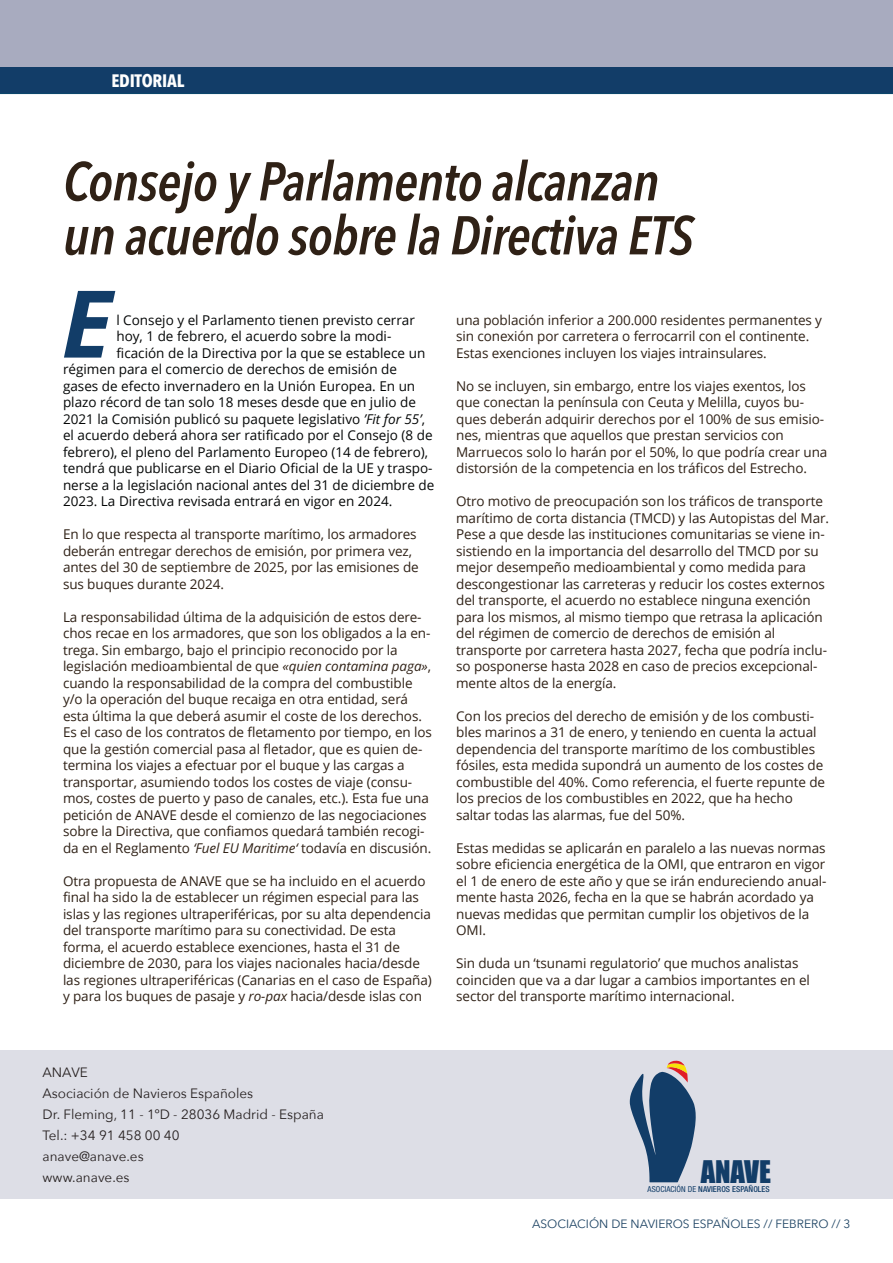
<style>
.page{position:relative;width:893px;height:1263px;background:#fff}
.page>*{position:absolute;margin:0;border:0;box-sizing:border-box;transform-origin:0 0}
.t1{font:italic 700 93.3px "Open Sans";color:#123d68}
.t2{font:italic 600 54px/54px "Avenir Next Condensed";letter-spacing:-.015em;color:#2f2116}
.t3{font:28.65px "Impact";letter-spacing:-.005em;color:#123d68}
.t4{font:700 18px "Avenir Next Condensed";letter-spacing:-.01em;color:#fff}
.t5{font:13.5px/16.5px "Open Sans";letter-spacing:-.005em;color:#2f2116}
.t6{font:13.5px "Open Sans";color:#040606}
.t7{font:13.5px/21px "Avenir Next";color:#262020}
.t8{font:12px "Avenir Next";color:#1e4464}
.t9{font:500 condensed 8.25px "Helvetica Neue LT Std";letter-spacing:.005em;color:#123d68}
.s1{font-style:italic}
.s2{font-weight:400}
</style>
<div class="page">
<div style="left:0;top:0;width:893px;height:94px;background:#a8abbf"></div>
<div style="left:0;top:1051px;width:893px;height:148px;background:#dddee6"></div>
<svg style="left:630px;top:1060px;width:66px;height:122px"></svg>
<div style="left:0;top:67px;width:893px;height:26px;background:#123d68"></div>
<h3 class="t4" style="left:111px;top:69px;width:74px">EDITORIAL</h3>
<h2 class="t2" style="left:63px;top:156px;width:632px">Consejo y Parlamento alcanzan un acuerdo sobre la Directiva ETS</h2>
<h1 class="t1" style="left:62px;top:258px;width:52px">E</h1>
<p class="t5" style="left:456px;top:313px;width:367px">una población inferior a 200.000 residentes permanentes y sin conexión por carretera o ferrocarril con el continente.<br>Estas exenciones incluyen los viajes intrainsulares.</p>
<p class="t5" style="left:456px;top:379px;width:373px">No se incluyen, sin embargo, entre los viajes exentos, los que conectan la península con Ceuta y Melilla, cuyos bu&shy;ques deberán adquirir derechos por el 100% de sus emisio&shy;nes, mientras que aquellos que prestan servicios con Marruecos solo lo harán por el 50%, lo que podría crear una distorsión de la competencia en los tráficos del Estrecho.</p>
<p class="t5" style="left:456px;top:494px;width:374px">Otro motivo de preocupación son los tráficos de transporte marítimo de corta distancia (TMCD) y las Autopistas del Mar.<br>Pese a que desde las instituciones comunitarias se viene in&shy;sistiendo en la importancia del desarrollo del TMCD por su mejor desempeño medioambiental y como medida para descongestionar las carreteras y reducir los costes externos del transporte, el acuerdo no establece ninguna exención para los mismos, al mismo tiempo que retrasa la aplicación del régimen de comercio de derechos de emisión al transporte por carretera hasta 2027, fecha que podría inclu&shy;so posponerse hasta 2028 en caso de precios excepcional&shy;mente altos de la energía.</p>
<p class="t5" style="left:456px;top:709px;width:370px">Con los precios del derecho de emisión y de los combusti&shy;bles marinos a 31 de enero, y teniendo en cuenta la actual dependencia del transporte marítimo de los combustibles fósiles, esta medida supondrá un aumento de los costes de combustible del 40%. Como referencia, el fuerte repunte de los precios de los combustibles en 2022, que ha hecho saltar todas las alarmas, fue del 50%.</p>
<p class="t5" style="left:456px;top:841px;width:372px">Estas medidas se aplicarán en paralelo a las nuevas normas sobre eficiencia energética de la OMI, que entraron en vigor el 1 de enero de este año y que se irán endureciendo anual&shy;mente hasta 2026, fecha en la que se habrán acordado ya nuevas medidas que permitan cumplir los objetivos de la OMI.</p>
<p class="t5" style="left:456px;top:956px;width:355px">Sin duda un ‘tsunami regulatorio’ que muchos analistas coinciden que va a dar lugar a cambios importantes en el sector del transporte marítimo internacional.</p>
<p class="t6" style="left:116px;top:314px;width:300px">l Consejo y el Parlamento tienen previsto cerrar</p>
<p class="t6" style="left:116px;top:331px;width:277px">hoy, 1 de febrero, el acuerdo sobre la modi-</p>
<p class="t6" style="left:116px;top:347px;width:310px">ficación de la Directiva por la que se establece un</p>
<p class="t6" style="left:63px;top:364px;width:335px">régimen para el comercio de derechos de emisión de</p>
<p class="t6" style="left:63px;top:380px;width:354px">gases de efecto invernadero en la Unión Europea. En un</p>
<p class="t6" style="left:63px;top:397px;width:354px">plazo récord de tan solo 18 meses desde que en julio de</p>
<p class="t6" style="left:63px;top:413px;width:363px">2021 la Comisión publicó su paquete legislativo <span class="s1">’Fit for 55’</span>,</p>
<p class="t6" style="left:63px;top:430px;width:371px">el acuerdo deberá ahora ser ratificado por el Consejo (8 de</p>
<p class="t6" style="left:63px;top:446px;width:367px">febrero), el pleno del Parlamento Europeo (14 de febrero),</p>
<p class="t6" style="left:63px;top:463px;width:371px">tendrá que publicarse en el Diario Oficial de la UE y traspo-</p>
<p class="t6" style="left:63px;top:479px;width:373px">nerse a la legislación nacional antes del 31 de diciembre de</p>
<p class="t6" style="left:63px;top:496px;width:331px">2023. La Directiva revisada entrará en vigor en 2024.</p>
<p class="t5" style="left:63px;top:527px;width:357px">En lo que respecta al transporte marítimo, los armadores deberán entregar derechos de emisión, por primera vez, antes del 30 de septiembre de 2025, por las emisiones de sus buques durante 2024.</p>
<p class="t5" style="left:63px;top:610px;width:370px">La responsabilidad última de la adquisición de estos dere&shy;chos recae en los armadores, que son los obligados a la en&shy;trega. Sin embargo, bajo el principio reconocido por la legislación medioambiental de que <span class="s1">«quien contamina paga»</span>, cuando la responsabilidad de la compra del combustible y/o la operación del buque recaiga en otra entidad, será esta última la que deberá asumir el coste de los derechos.<br>Es el caso de los contratos de fletamento por tiempo, en los que la gestión comercial pasa al fletador, que es quien de&shy;termina los viajes a efectuar por el buque y las cargas a transportar, asumiendo todos los costes de viaje (consu&shy;mos, costes de puerto y paso de canales, etc.). Esta fue una petición de ANAVE desde el comienzo de las negociaciones sobre la Directiva, que confiamos quedará también recogi&shy;da en el Reglamento <span class="s1">‘Fuel EU Maritime‘</span> todavía en discusión.</p>
<p class="t5" style="left:63px;top:874px;width:370px">Otra propuesta de ANAVE que se ha incluido en el acuerdo final ha sido la de establecer un régimen especial para las islas y las regiones ultraperiféricas, por su alta dependencia del transporte marítimo para su conectividad. De esta forma, el acuerdo establece exenciones, hasta el 31 de diciembre de 2030, para los viajes nacionales hacia/desde las regiones ultraperiféricas (Canarias en el caso de España) y para los buques de pasaje y <span class="s1">ro-pax</span> hacia/desde islas con</p>
<p class="t7" style="left:43px;top:1062px;width:283px">ANAVE<br>Asociación de Navieros Españoles<br>Dr. Fleming, 11 - 1ºD - 28036 Madrid - España<br>Tel.: +34 91 458 00 40<br>anave@anave.es<br>www.anave.es</p>
<h3 class="t3" style="left:701px;top:1160px;width:72px">ANAVE</h3>
<p class="t8" style="left:532px;top:1216px;width:320px">ASOCIACIÓN DE NAVIEROS ESPAÑOLES // FEBRERO // 3</p>
<p class="t9" style="left:647px;top:1184px;width:124px"><span class="s2">ASOCIACIÓN DE</span> NAVIEROS ESPAÑOLES</p>
</div>
